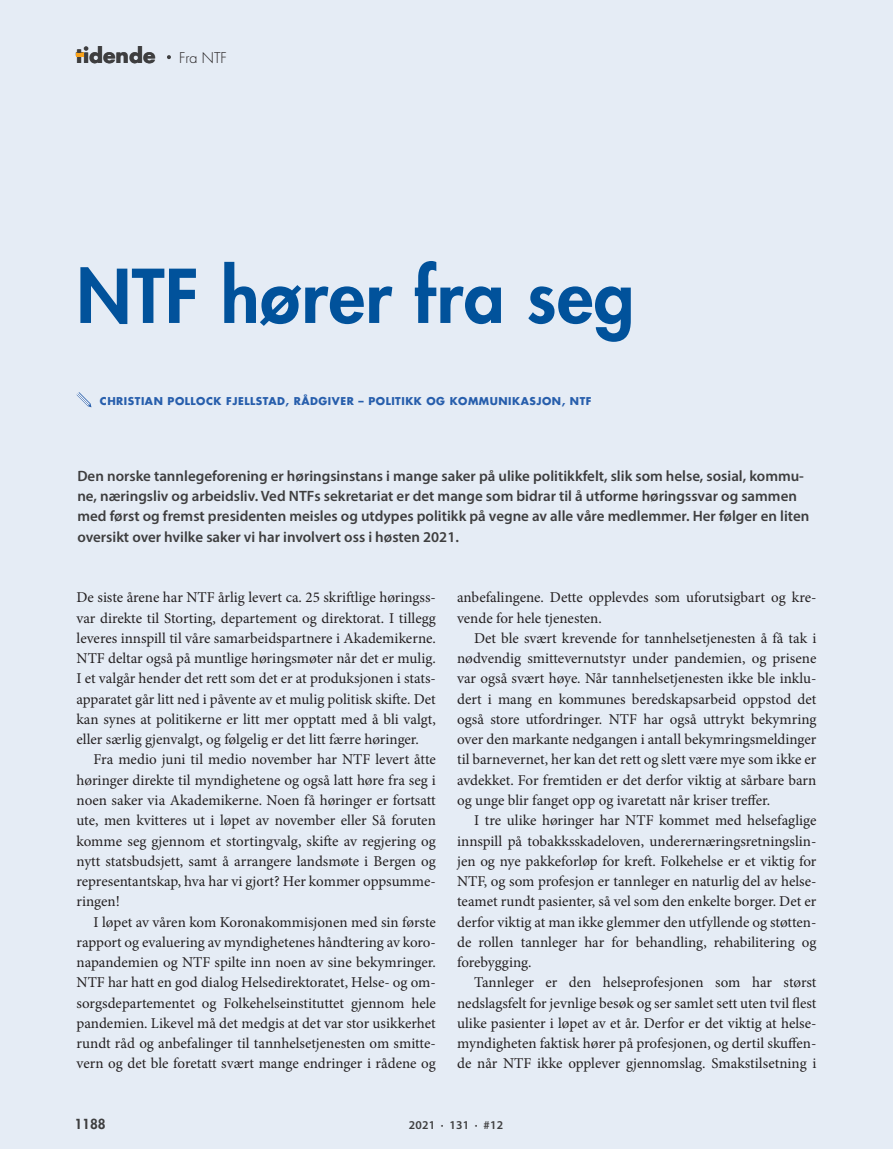
<style>
.page{position:relative;width:893px;height:1149px;background:#fff}
.page>*{position:absolute;margin:0;border:0;box-sizing:border-box;transform-origin:0 0}
.t1{font:800 72px "Futura Std";letter-spacing:.01em;color:#01529b}
.t2{font:700 20.4px "Futura Std";color:#3e3e3f}
.t3{font:15px/20.2px "Minion Pro";color:#231f20;text-align:justify}
.t4{font:600 15px/20.2px "Myriad Pro";color:#3e3e3f}
.t5{font:300 14.4px "Futura Std";color:#231f20}
.t6{font:800 13.5px "Futura Std";color:#3e3e3f}
.t7{font:600 12px "Myriad Pro";letter-spacing:.02em;color:#3e3e3f}
.t8{font:700 10.5px "Futura Std";letter-spacing:.05em;color:#275eac}
</style>
<div class="page">
<div style="left:0;top:0;width:893px;height:1148px;background:#e5ecf5"></div>
<svg style="left:167px;top:55px;width:4px;height:4px"></svg>
<svg style="left:76px;top:53px;width:7px;height:3px"></svg>
<svg style="left:73px;top:388px;width:22px;height:22px"></svg>
<h2 class="t2" style="left:76px;top:42px;width:81px">tidende</h2>
<p class="t5" style="left:179px;top:49px;width:49px">Fra NTF</p>
<h1 class="t1" style="left:77px;top:251px;width:559px">NTF hører fra seg</h1>
<p class="t8" style="left:100px;top:394px;width:493px">CHRISTIAN POLLOCK FJELLSTAD, RÅDGIVER – POLITIKK OG KOMMUNIKASJON, NTF</p>
<p class="t4" style="left:77px;top:465px;width:733px">Den norske tannlegeforening er høringsinstans i mange saker på ulike politikkfelt, slik som helse, sosial, kommu&shy;ne, næringsliv og arbeidsliv. Ved NTFs sekretariat er det mange som bidrar til å utforme høringssvar og sammen med først og fremst presidenten meisles og utdypes politikk på vegne av alle våre medlemmer. Her følger en liten oversikt over hvilke saker vi har involvert oss i høsten 2021.</p>
<p class="t3" style="left:77px;top:587px;width:361px">De siste årene har NTF årlig levert ca. 25 skriftlige høringss&shy;var direkte til Storting, departement og direktorat. I tillegg leveres innspill til våre samarbeidspartnere i Akademikerne.<br>NTF deltar også på muntlige høringsmøter når det er mulig.<br>I et valgår hender det rett som det er at produksjonen i stats&shy;apparatet går litt ned i påvente av et mulig politisk skifte. Det kan synes at politikerne er litt mer opptatt med å bli valgt, eller særlig gjenvalgt, og følgelig er det litt færre høringer.</p>
<p class="t3" style="left:77px;top:749px;width:361px;text-indent:17px">Fra medio juni til medio november har NTF levert åtte høringer direkte til myndighetene og også latt høre fra seg i noen saker via Akademikerne. Noen få høringer er fortsatt ute, men kvitteres ut i løpet av november eller Så foruten komme seg gjennom et stortingvalg, skifte av regjering og nytt statsbudsjett, samt å arrangere landsmøte i Bergen og representantskap, hva har vi gjort? Her kommer oppsumme&shy;ringen!</p>
<p class="t3" style="left:77px;top:911px;width:361px;text-indent:17px">I løpet av våren kom Koronakommisjonen med sin første rapport og evaluering av myndighetenes håndtering av koro&shy;napandemien og NTF spilte inn noen av sine bekymringer.<br>NTF har hatt en god dialog Helsedirektoratet, Helse- og om&shy;sorgsdepartementet og Folkehelseinstituttet gjennom hele pandemien. Likevel må det medgis at det var stor usikkerhet rundt råd og anbefalinger til tannhelsetjenesten om smitte&shy;vern og det ble foretatt svært mange endringer i rådene og</p>
<p class="t3" style="left:457px;top:587px;width:361px">anbefalingene. Dette opplevdes som uforutsigbart og kre&shy;vende for hele tjenesten.</p>
<p class="t3" style="left:457px;top:627px;width:361px;text-indent:17px">Det ble svært krevende for tannhelsetjenesten å få tak i nødvendig smittevernutstyr under pandemien, og prisene var også svært høye. Når tannhelsetjenesten ikke ble inklu&shy;dert i mang en kommunes beredskapsarbeid oppstod det også store utfordringer. NTF har også uttrykt bekymring over den markante nedgangen i antall bekymringsmeldinger til barnevernet, her kan det rett og slett være mye som ikke er avdekket. For fremtiden er det derfor viktig at sårbare barn og unge blir fanget opp og ivaretatt når kriser treffer.</p>
<p class="t3" style="left:457px;top:810px;width:361px;text-indent:17px">I tre ulike høringer har NTF kommet med helsefaglige innspill på tobakksskadeloven, underernæringsretningslin&shy;jen og nye pakkeforløp for kreft. Folkehelse er et viktig for NTF, og som profesjon er tannleger en naturlig del av helse&shy;teamet rundt pasienter, så vel som den enkelte borger. Det er derfor viktig at man ikke glemmer den utfyllende og støtten&shy;de rollen tannleger har for behandling, rehabilitering og forebygging.</p>
<p class="t3" style="left:457px;top:972px;width:361px;text-indent:17px">Tannleger er den helseprofesjonen som har størst nedslagsfelt for jevnlige besøk og ser samlet sett uten tvil flest ulike pasienter i løpet av et år. Derfor er det viktig at helse&shy;myndigheten faktisk hører på profesjonen, og dertil skuffen&shy;de når NTF ikke opplever gjennomslag. Smakstilsetning i</p>
<p class="t6" style="left:74px;top:1115px;width:33px">1188</p>
<p class="t7" style="left:409px;top:1117px;width:96px">2021 · 131 · #12</p>
</div>
